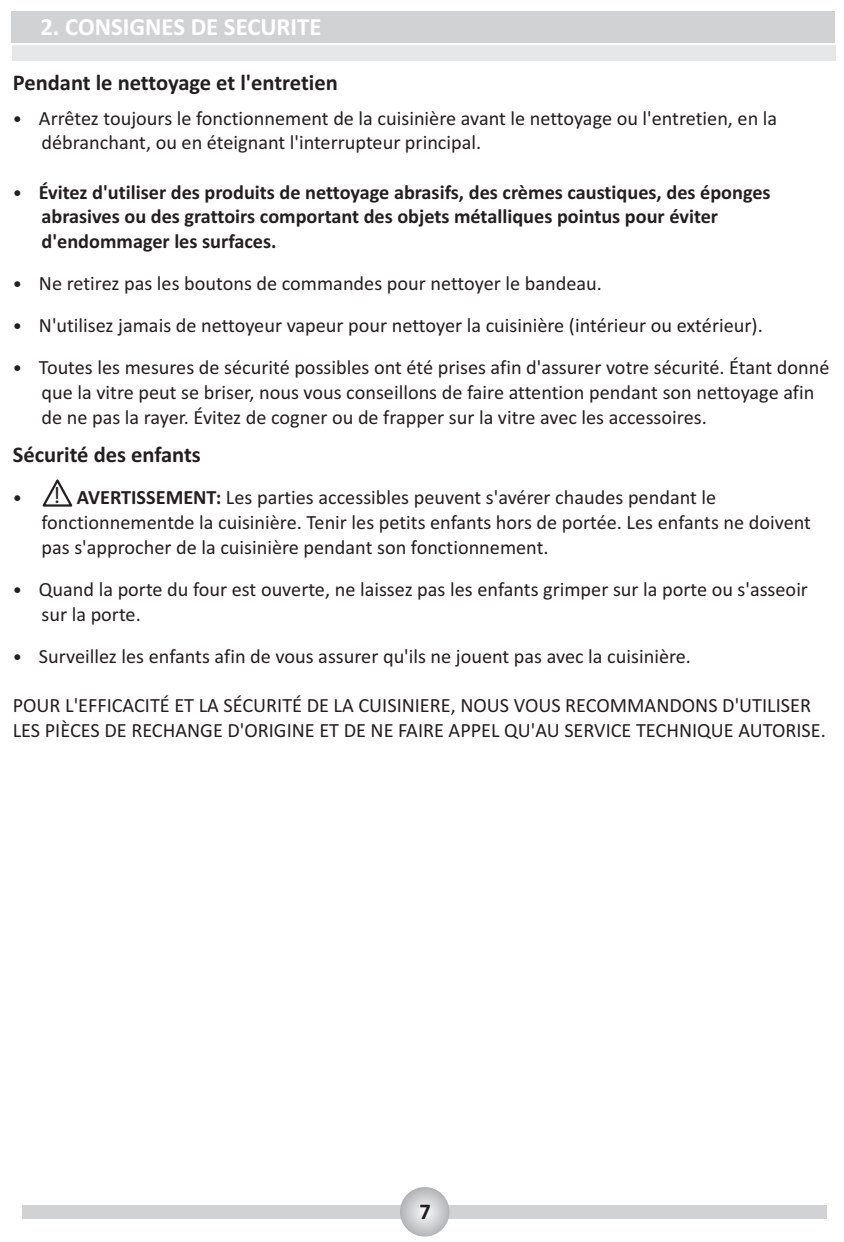
<style>
.page{position:relative;width:844px;height:1242px;background:#fff}
.page>*{position:absolute;margin:0;border:0;box-sizing:border-box;transform-origin:0 0}
.t1{font:700 24.75px "Calibri";color:#fff}
.t2{font:23.85px "Calibri";color:#231f20}
.t3{font:700 22.5px "Calibri";color:#231f20}
.t4{font:20.25px/24.8px "Calibri";color:#231f20}
.t5{font:700 20.25px/24.8px "Calibri";color:#231f20}
.t6{font:18.68px "Calibri";color:#231f20}
.s1{font-size:18.68px}
.s2{font-weight:400;font-size:18.68px}
.s3{font-weight:700}
</style>
<div class="page">
<div style="left:12px;top:11px;width:823px;height:32px;background:#d1d2d4"></div>
<div style="left:12px;top:45px;width:823px;height:16px;background:#e6e7e9"></div>
<div style="left:22px;top:1204px;width:805px;height:14px;background:#d1d2d4"></div>
<svg style="left:400px;top:1186px;width:49px;height:50px"></svg>
<svg style="left:42px;top:479px;width:31px;height:28px"></svg>
<p class="t1" style="left:40px;top:17px;width:283px">2. CONSIGNES DE SECURITE</p>
<p class="t3" style="left:13px;top:73px;width:326px">Pendant le nettoyage et l'entretien</p>
<p class="t4" style="left:42px;top:107px;width:737px;text-indent:-29px"><span class="s1">•</span> Arrêtez toujours le fonctionnement de la cuisinière avant le nettoyage ou l'entretien, en la débranchant, ou en éteignant l'interrupteur principal.</p>
<p class="t5" style="left:42px;top:181px;width:730px;text-indent:-29px"><span class="s2">•</span> Évitez d'utiliser des produits de nettoyage abrasifs, des crèmes caustiques, des éponges abrasives ou des grattoirs comportant des objets métalliques pointus pour éviter d'endommager les surfaces.</p>
<p class="t4" style="left:13px;top:273px;width:590px"><span class="s1">•</span> Ne retirez pas les boutons de commandes pour nettoyer le bandeau.</p>
<p class="t4" style="left:13px;top:315px;width:751px"><span class="s1">•</span> N'utilisez jamais de nettoyeur vapeur pour nettoyer la cuisinière (intérieur ou extérieur).</p>
<p class="t4" style="left:42px;top:357px;width:789px;text-indent:-29px"><span class="s1">•</span> Toutes les mesures de sécurité possibles ont été prises afin d'assurer votre sécurité. Étant donné que la vitre peut se briser, nous vous conseillons de faire attention pendant son nettoyage afin de ne pas la rayer. Évitez de cogner ou de frapper sur la vitre avec les accessoires.</p>
<p class="t3" style="left:13px;top:445px;width:190px">Sécurité des enfants</p>
<p class="t6" style="left:13px;top:490px;width:11px">•</p>
<p class="t4" style="left:42px;top:487px;width:771px;text-indent:35px"><span class="s3">AVERTISSEMENT:</span> Les parties accessibles peuvent s'avérer chaudes pendant le fonctionnementde la cuisinière. Tenir les petits enfants hors de portée. Les enfants ne doivent pas s'approcher de la cuisinière pendant son fonctionnement.</p>
<p class="t4" style="left:42px;top:578px;width:768px;text-indent:-29px"><span class="s1">•</span> Quand la porte du four est ouverte, ne laissez pas les enfants grimper sur la porte ou s'asseoir sur la porte.</p>
<p class="t4" style="left:13px;top:645px;width:680px"><span class="s1">•</span> Surveillez les enfants afin de vous assurer qu'ils ne jouent pas avec la cuisinière.</p>
<p class="t4" style="left:13px;top:694px;width:814px">POUR L'EFFICACITÉ ET LA SÉCURITÉ DE LA CUISINIERE, NOUS VOUS RECOMMANDONS D'UTILISER<br>LES PIÈCES DE RECHANGE D'ORIGINE ET DE NE FAIRE APPEL QU'AU SERVICE TECHNIQUE AUTORISE.</p>
<p class="t2" style="left:53px;top:485px;width:9px">!</p>
<p class="t3" style="left:419px;top:1201px;width:13px">7</p>
</div>
